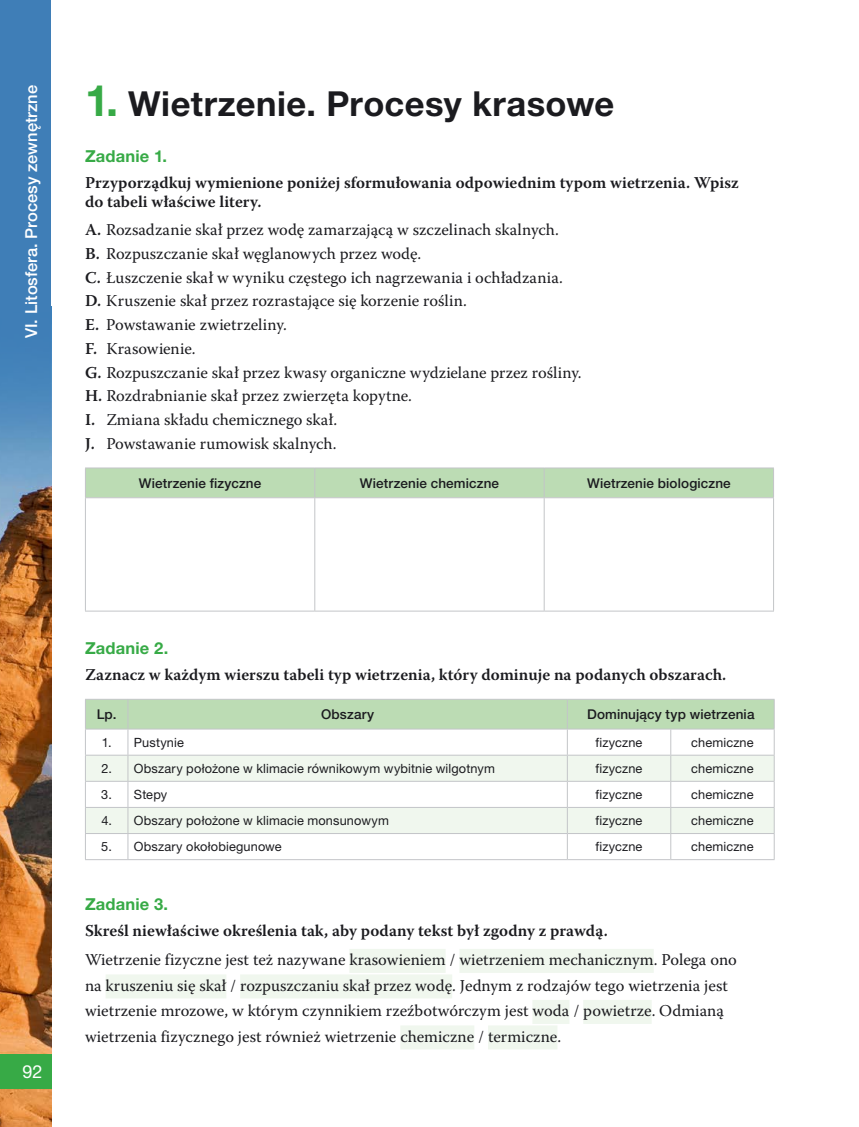
<style>
.page{position:relative;width:859px;height:1127px;background:#fff}
.page>*{position:absolute;margin:0;border:0;box-sizing:border-box;transform-origin:0 0}
.t1{font:700 34.5px "Helvetica Neue LT Pro";letter-spacing:.015em;color:#1b1b1f}
.t2{font:18px "Helvetica Neue LT Pro";color:#fff}
.t3{font:16.5px/23.7px "Warnock Pro";color:#1b1b1f}
.t4{font:600 16.5px/19.5px "Warnock Pro";color:#1b1b1f}
.t5{font:500 16.5px "Helvetica Neue LT Pro";color:#fff}
.t6{font:700 16.5px "Helvetica Neue LT Pro";letter-spacing:.01em;color:#37aa46}
.t7{font:500 13.5px "Helvetica Neue LT Pro";letter-spacing:.01em;color:#1b1b1f}
.t8{font:12.75px "Helvetica Neue LT Pro";letter-spacing:.01em;color:#1b1b1f}
.s1{font-size:43.5px;color:#37aa46}
.s2{font-weight:600}
</style>
<div class="page">
<svg style="left:86px;top:498px;width:687px;height:113px"></svg>
<div style="left:85px;top:468px;width:689px;height:29px;background:#bcdcb4"></div>
<hr style="left:85px;top:497px;width:230px;height:1px;background:#c3c5c8">
<hr style="left:85px;top:498px;width:1px;height:113px;background:#c3c5c8">
<hr style="left:315px;top:497px;width:229px;height:1px;background:#c3c5c8">
<hr style="left:314px;top:498px;width:1px;height:113px;background:#c3c5c8">
<hr style="left:544px;top:497px;width:230px;height:1px;background:#c3c5c8">
<hr style="left:544px;top:498px;width:1px;height:113px;background:#c3c5c8">
<hr style="left:773px;top:498px;width:1px;height:113px;background:#c3c5c8">
<hr style="left:85px;top:611px;width:230px;height:1px;background:#c3c5c8">
<hr style="left:315px;top:611px;width:229px;height:1px;background:#c3c5c8">
<hr style="left:544px;top:611px;width:230px;height:1px;background:#c3c5c8">
<svg style="left:85px;top:699px;width:690px;height:160px"></svg>
<hr style="left:85px;top:859px;width:43px;height:1px;background:#c3c5c8">
<hr style="left:128px;top:859px;width:439px;height:1px;background:#c3c5c8">
<hr style="left:567px;top:859px;width:104px;height:1px;background:#c3c5c8">
<hr style="left:671px;top:859px;width:104px;height:1px;background:#c3c5c8">
<div style="left:349px;top:949px;width:97px;height:24px;background:#f0f7ee"></div>
<div style="left:459px;top:949px;width:195px;height:24px;background:#f0f7ee"></div>
<div style="left:106px;top:974px;width:120px;height:24px;background:#f0f7ee"></div>
<div style="left:240px;top:974px;width:212px;height:24px;background:#f0f7ee"></div>
<div style="left:532px;top:1000px;width:37px;height:24px;background:#f0f7ee"></div>
<div style="left:583px;top:1000px;width:69px;height:24px;background:#f0f7ee"></div>
<div style="left:400px;top:1025px;width:74px;height:24px;background:#f0f7ee"></div>
<div style="left:488px;top:1025px;width:69px;height:24px;background:#f0f7ee"></div>
<img style="left:0;top:452px;width:51px;height:675px">
<div style="left:0;top:0;width:51px;height:452px;background:#3f7eb7"></div>
<div style="left:0;top:1054px;width:51px;height:35px;background:#37aa46"></div>
<p class="t5" style="left:22px;top:338px;width:255px;rotate:-90deg">VI. Litosfera. Procesy zewnętrzne</p>
<h1 class="t1" style="left:85px;top:82px;width:531px"><span class="s1">1.</span> Wietrzenie. Procesy krasowe</h1>
<p class="t6" style="left:85px;top:146px;width:84px">Zadanie 1.</p>
<p class="t4" style="left:85px;top:172px;width:655px">Przyporządkuj wymienione poniżej sformułowania odpowiednim typom wietrzenia. Wpisz do tabeli właściwe litery.</p>
<p class="t3" style="left:85px;top:217px;width:498px"><span class="s2">A.</span> Rozsadzanie skał przez wodę zamarzającą w szczelinach skalnych.<br><span class="s2">B.</span> Rozpuszczanie skał węglanowych przez wodę.<br><span class="s2">C.</span> Łuszczenie skał w wyniku częstego ich nagrzewania i ochładzania.<br><span class="s2">D.</span> Kruszenie skał przez rozrastające się korzenie roślin.<br><span class="s2">E.</span> Powstawanie zwietrzeliny.<br><span class="s2">F.</span> Krasowienie.<br><span class="s2">G.</span> Rozpuszczanie skał przez kwasy organiczne wydzielane przez rośliny.<br><span class="s2">H.</span> Rozdrabnianie skał przez zwierzęta kopytne.<br><span class="s2">I.</span> Zmiana składu chemicznego skał.<br><span class="s2">J.</span> Powstawanie rumowisk skalnych.</p>
<p class="t7" style="left:139px;top:475px;width:124px">Wietrzenie fizyczne</p>
<p class="t7" style="left:360px;top:475px;width:141px">Wietrzenie chemiczne</p>
<p class="t7" style="left:587px;top:475px;width:145px">Wietrzenie biologiczne</p>
<p class="t2" style="left:23px;top:1061px;width:22px">92</p>
<p class="t6" style="left:85px;top:638px;width:85px">Zadanie 2.</p>
<p class="t4" style="left:85px;top:665px;width:643px">Zaznacz w każdym wierszu tabeli typ wietrzenia, który dominuje na podanych obszarach.</p>
<p class="t7" style="left:97px;top:706px;width:21px">Lp.</p>
<p class="t7" style="left:321px;top:706px;width:55px">Obszary</p>
<p class="t7" style="left:587px;top:706px;width:169px">Dominujący typ wietrzenia</p>
<p class="t8" style="left:102px;top:734px;width:84px">1. Pustynie</p>
<p class="t8" style="left:596px;top:734px;width:48px">fizyczne</p>
<p class="t8" style="left:691px;top:734px;width:64px">chemiczne</p>
<p class="t8" style="left:101px;top:761px;width:395px">2. Obszary położone w klimacie równikowym wybitnie wilgotnym</p>
<p class="t8" style="left:596px;top:761px;width:48px">fizyczne</p>
<p class="t8" style="left:691px;top:761px;width:64px">chemiczne</p>
<p class="t8" style="left:101px;top:787px;width:67px">3. Stepy</p>
<p class="t8" style="left:596px;top:787px;width:48px">fizyczne</p>
<p class="t8" style="left:691px;top:787px;width:64px">chemiczne</p>
<p class="t8" style="left:101px;top:813px;width:289px">4. Obszary położone w klimacie monsunowym</p>
<p class="t8" style="left:596px;top:813px;width:48px">fizyczne</p>
<p class="t8" style="left:691px;top:813px;width:64px">chemiczne</p>
<p class="t8" style="left:101px;top:839px;width:182px">5. Obszary okołobiegunowe</p>
<p class="t8" style="left:596px;top:839px;width:48px">fizyczne</p>
<p class="t8" style="left:691px;top:839px;width:64px">chemiczne</p>
<p class="t6" style="left:85px;top:894px;width:85px">Zadanie 3.</p>
<p class="t4" style="left:85px;top:920px;width:524px">Skreśl niewłaściwe określenia tak, aby podany tekst był zgodny z prawdą.</p>
<p class="t3" style="left:85px;top:947px;width:653px;line-height:25.5px">Wietrzenie fizyczne jest też nazywane krasowieniem / wietrzeniem mechanicznym. Polega ono na kruszeniu się skał / rozpuszczaniu skał przez wodę. Jednym z rodzajów tego wietrzenia jest wietrzenie mrozowe, w którym czynnikiem rzeźbotwórczym jest woda / powietrze. Odmianą wietrzenia fizycznego jest również wietrzenie chemiczne / termiczne.</p>
</div>
